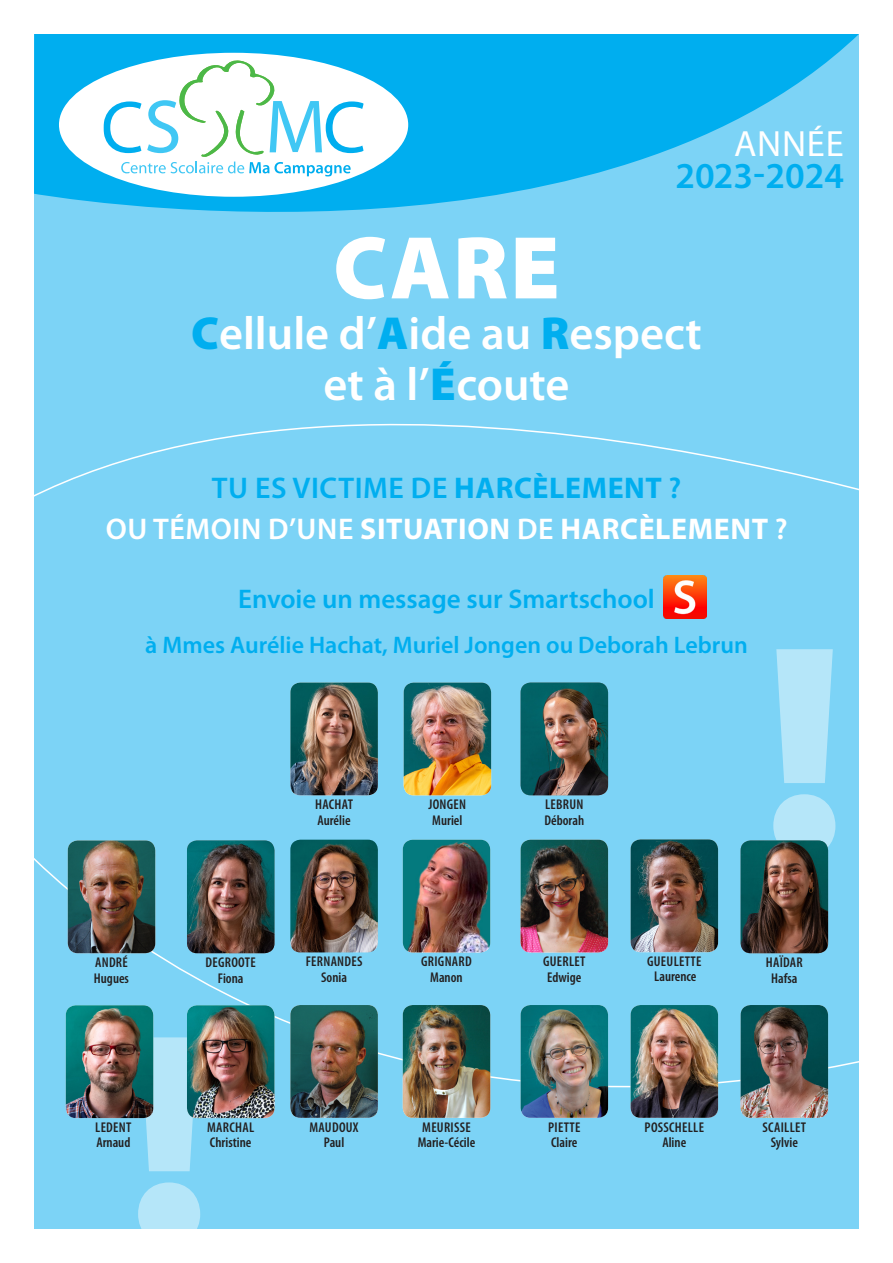
<style>
.page{position:relative;width:893px;height:1263px;background:#fff}
.page>*{position:absolute;margin:0;border:0;box-sizing:border-box;transform-origin:0 0}
.t1{font:900 303.45px "Myriad Pro";color:#fff}
.t2{font:900 90px "Myriad Pro";color:#fff}
.t3{font:600 46.5px "Myriad Pro";color:#fff}
.t4{font:600 36.6px "Myriad Pro";color:#00aeef}
.t5{font:36.6px "Myriad Pro";letter-spacing:.02em;color:#fff}
.t6{font:700 30px "Myriad Pro";letter-spacing:.02em;color:#fff}
.t7{font:600 30px "Myriad Pro";letter-spacing:.02em;color:#00aeef}
.t8{font:600 27px "Myriad Pro";color:#00aeef}
.t9{font:600 24px "Myriad Pro";color:#00aeef}
.t10{font:600 condensed 14.1px "Myriad Pro";letter-spacing:.02em;color:#231f20}
.t11{font:600 condensed 14.1px "Myriad Pro";color:#231f20}
.s1{font-weight:900;color:#00aeef}
.s2{font-weight:700}
.s3{font-weight:600}
</style>
<div class="page">
<div style="left:34px;top:34px;width:825px;height:1195px;background:#7cd3f6"></div>
<svg style="left:34px;top:423px;width:825px;height:74px"></svg>
<svg style="left:34px;top:795px;width:825px;height:324px"></svg>
<svg style="left:34px;top:34px;width:825px;height:178px;fill:#00aeef"></svg>
<div style="left:59px;top:53px;width:349px;height:144px;background:#fff;border-radius:50%"></div>
<svg style="left:103px;top:60px;width:261px;height:117px"></svg>
<img style="left:68px;top:840px;width:87px;height:113px">
<img style="left:631px;top:839px;width:87px;height:113px">
<img style="left:290px;top:682px;width:88px;height:113px">
<img style="left:521px;top:1005px;width:87px;height:113px">
<img style="left:631px;top:1005px;width:87px;height:113px">
<img style="left:741px;top:1005px;width:87px;height:113px">
<img style="left:187px;top:840px;width:87px;height:113px">
<img style="left:290px;top:840px;width:88px;height:112px">
<img style="left:741px;top:840px;width:87px;height:113px">
<img style="left:404px;top:682px;width:87px;height:113px">
<img style="left:521px;top:682px;width:87px;height:113px">
<img style="left:187px;top:1005px;width:87px;height:113px">
<img style="left:403px;top:840px;width:87px;height:112px">
<img style="left:290px;top:1005px;width:88px;height:113px">
<img style="left:403px;top:1005px;width:87px;height:113px">
<img style="left:521px;top:840px;width:87px;height:112px">
<img style="left:66px;top:1005px;width:87px;height:113px">
<img style="left:664px;top:576px;width:42px;height:42px">
<p class="t5" style="left:734px;top:124px;width:111px">ANNÉE</p>
<p class="t4" style="left:675px;top:156px;width:170px">2023-2024</p>
<p class="t2" style="left:333px;top:217px;width:228px">CARE</p>
<p class="t3" style="left:191px;top:308px;width:512px"><span class="s1">C</span>ellule d’<span class="s1">A</span>ide au <span class="s1">R</span>espect</p>
<p class="t3" style="left:323px;top:359px;width:248px">et à l’<span class="s1">É</span>coute</p>
<p class="t7" style="left:212px;top:472px;width:471px">TU ES VICTIME DE <span class="s2">HARCÈLEMENT</span> ?</p>
<p class="t6" style="left:106px;top:512px;width:683px"><span class="s3">OU TÉMOIN D’UNE</span> SITUATION <span class="s3">DE</span> HARCÈLEMENT <span class="s3">?</span></p>
<p class="t8" style="left:238px;top:584px;width:418px">Envoie un message sur Smartschool</p>
<p class="t9" style="left:145px;top:631px;width:604px">à Mmes Aurélie Hachat, Muriel Jongen ou Deborah Lebrun</p>
<p class="t10" style="left:315px;top:797px;width:39px">HACHAT</p>
<p class="t11" style="left:317px;top:812px;width:35px">Aurélie</p>
<p class="t10" style="left:428px;top:797px;width:39px">JONGEN</p>
<p class="t10" style="left:432px;top:812px;width:32px">Muriel</p>
<p class="t10" style="left:545px;top:797px;width:40px">LEBRUN</p>
<p class="t11" style="left:544px;top:812px;width:41px">Déborah</p>
<h1 class="t1" style="left:761px;top:579px;width:88px">!</h1>
<p class="t10" style="left:95px;top:955px;width:34px">ANDRÉ</p>
<p class="t10" style="left:94px;top:970px;width:37px">Hugues</p>
<p class="t10" style="left:206px;top:955px;width:52px">DEGROOTE</p>
<p class="t10" style="left:218px;top:970px;width:27px">Fiona</p>
<p class="t10" style="left:306px;top:954px;width:58px">FERNANDES</p>
<p class="t10" style="left:321px;top:969px;width:27px">Sonia</p>
<p class="t10" style="left:421px;top:954px;width:52px">GRIGNARD</p>
<p class="t10" style="left:430px;top:969px;width:34px">Manon</p>
<p class="t10" style="left:543px;top:954px;width:44px">GUERLET</p>
<p class="t10" style="left:547px;top:969px;width:36px">Edwige</p>
<p class="t10" style="left:647px;top:954px;width:56px">GUEULETTE</p>
<p class="t11" style="left:654px;top:969px;width:44px">Laurence</p>
<p class="t10" style="left:766px;top:955px;width:38px">HAÏDAR</p>
<p class="t10" style="left:771px;top:970px;width:28px">Hafsa</p>
<h1 class="t1" style="left:126px;top:967px;width:88px">!</h1>
<p class="t10" style="left:95px;top:1119px;width:38px">LEDENT</p>
<p class="t10" style="left:96px;top:1135px;width:36px">Arnaud</p>
<p class="t10" style="left:207px;top:1120px;width:48px">MARCHAL</p>
<p class="t11" style="left:210px;top:1135px;width:43px">Christine</p>
<p class="t10" style="left:310px;top:1119px;width:51px">MAUDOUX</p>
<p class="t10" style="left:324px;top:1135px;width:22px">Paul</p>
<p class="t10" style="left:422px;top:1119px;width:50px">MEURISSE</p>
<p class="t11" style="left:418px;top:1135px;width:59px">Marie-Cécile</p>
<p class="t10" style="left:548px;top:1119px;width:34px">PIETTE</p>
<p class="t10" style="left:551px;top:1135px;width:28px">Claire</p>
<p class="t10" style="left:645px;top:1119px;width:61px">POSSCHELLE</p>
<p class="t10" style="left:662px;top:1135px;width:25px">Aline</p>
<p class="t10" style="left:763px;top:1119px;width:45px">SCAILLET</p>
<p class="t10" style="left:771px;top:1135px;width:29px">Sylvie</p>
</div>
